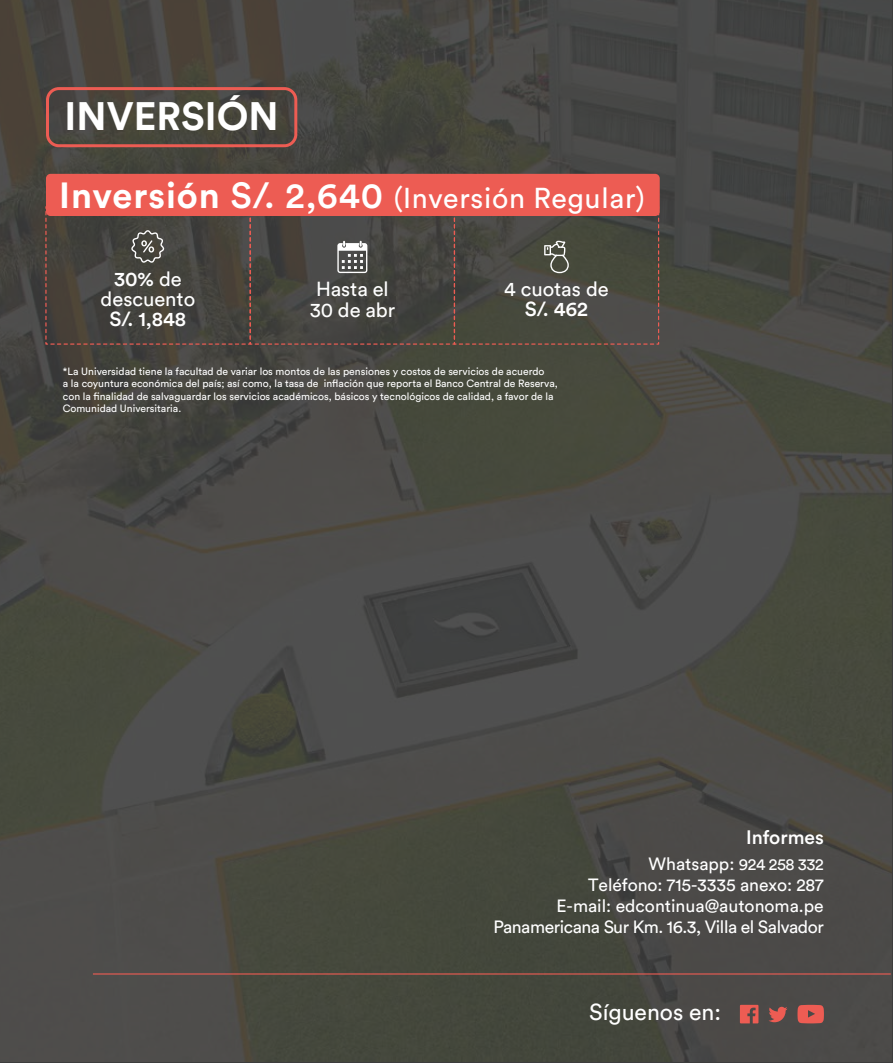
<style>
.page{position:relative;width:893px;height:1063px;background:#fff}
.page>*{position:absolute;margin:0;border:0;box-sizing:border-box;transform-origin:0 0}
.t1{font:700 39.3px "Circular Std";color:#fff}
.t2{font:28.5px "Circular Std";letter-spacing:.025em;color:#fff}
.t3{font:22.95px "Circular Std";color:#fff}
.t4{font:20.1px/20.1px "Circular Std";letter-spacing:-.005em;color:#fff;text-align:center}
.t5{font:500 20.1px "Circular Std";color:#fff}
.t6{font:500 19.35px "Circular Std";color:#fff}
.t7{font:17.55px/21.1px "Circular Std";letter-spacing:-.005em;color:#fff;text-align:right}
.t8{font:10.35px/12.5px "Circular Std";color:#fff}
.s1{font-weight:700;font-size:36px}
.s2{font-weight:500;font-size:36px}
.s3{font-weight:500}
.s4{font-size:16.35px}
</style>
<div class="page">
<img style="left:0;top:0;width:892px;height:1062px">
<svg style="left:740px;top:1005px;width:18px;height:18px"></svg>
<svg style="left:768px;top:1007px;width:19px;height:15px"></svg>
<svg style="left:797px;top:1005px;width:27px;height:18px"></svg>
<div style="left:46px;top:174px;width:614px;height:42px;background:#ed5c53;border-radius:5px"></div>
<svg style="left:45px;top:205px;width:615px;height:140px;background:#564842"></svg>
<div style="left:46px;top:87px;width:251px;height:60px;border:3px solid #ed5c53;border-radius:11px"></div>
<hr style="left:93px;top:973px;width:798px;height:2px;background:#ed5c53">
<h1 class="t1" style="left:65px;top:90px;width:216px">INVERSIÓN</h1>
<h2 class="t2" style="left:59px;top:180px;width:587px"><span class="s1">Inversión</span> <span class="s2">S/. 2,640</span> (Inversión Regular)</h2>
<h3 class="t4" style="left:101px;top:269px;width:96px"><span class="s3">30%</span> de descuento</h3>
<h3 class="t4" style="left:504px;top:279px;width:106px">4 cuotas de</h3>
<h3 class="t4" style="left:310px;top:279px;width:87px">Hasta el<br>30 de abr</h3>
<h3 class="t5" style="left:525px;top:297px;width:65px">S/. 462</h3>
<h3 class="t5" style="left:110px;top:307px;width:78px">S/. 1,848</h3>
<p class="t8" style="left:63px;top:365px;width:497px">*La Universidad tiene la facultad de variar los montos de las pensiones y costos de servicios de acuerdo<br>a la coyuntura económica del país; así como, la tasa de inflación que reporta el Banco Central de Reserva, con la finalidad de salvaguardar los servicios académicos, básicos y tecnológicos de calidad, a favor de la Comunidad Universitaria.</p>
<h3 class="t6" style="left:746px;top:825px;width:79px">Informes</h3>
<h3 class="t7" style="left:493px;top:853px;width:332px">Whatsapp: <span class="s4">924 258 332<br></span>Teléfono: 715-3335 anexo: 287<br>E-mail: edcontinua@autonoma.pe<br>Panamericana Sur Km. 16.3, Villa el Salvador</h3>
<h3 class="t3" style="left:589px;top:998px;width:133px">Síguenos en:</h3>
</div>
